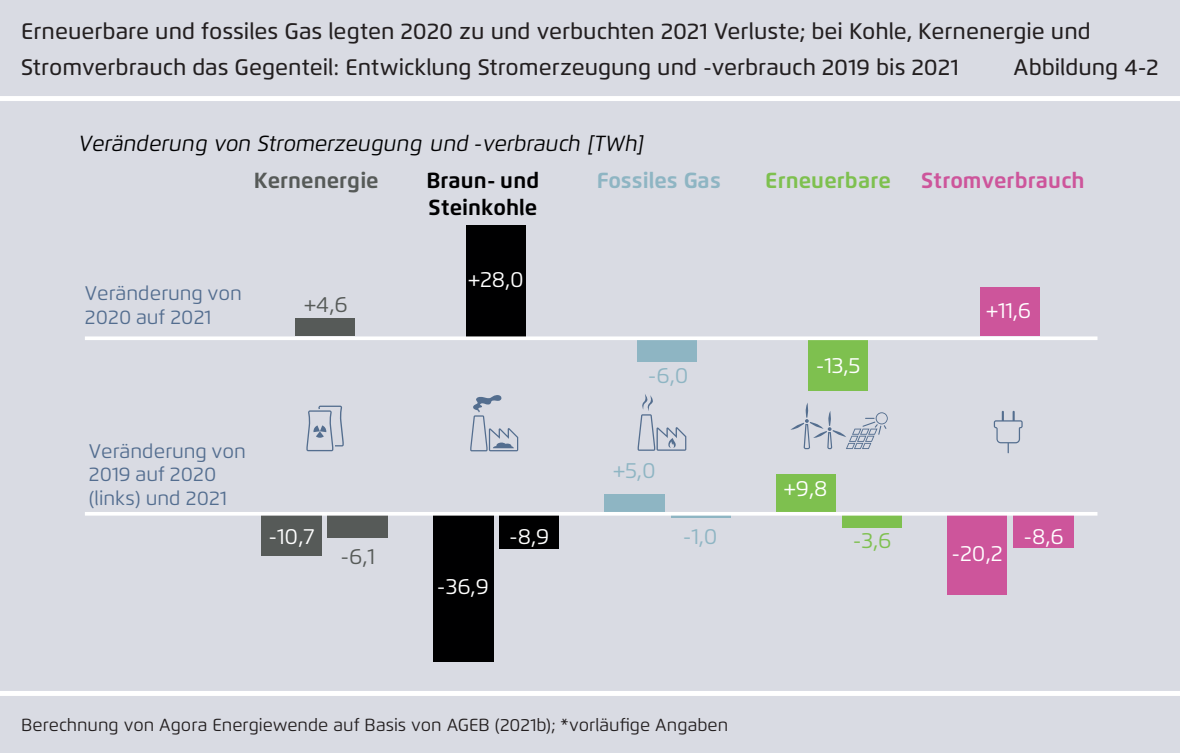
<style>
.page{position:relative;width:1180px;height:753px;background:#d9dbe3}
.page>*{position:absolute;margin:0;border:0;box-sizing:border-box;transform-origin:0 0}
.t1{font:500 22.5px/35.8px "Flexo";color:#231f20}
.t2{font:italic 21.75px "Flexo";color:#000001}
.t3{font:21.75px "Flexo";letter-spacing:-.01em;color:#fff}
.t4{font:700 21.75px/26.2px "Flexo";letter-spacing:.01em;color:#000001}
.t5{font:700 21.75px "Flexo";letter-spacing:.005em;color:#cd559b}
.t6{font:21.75px "Flexo";color:#8eb5c3}
.t7{font:700 21.75px "Flexo";letter-spacing:.005em;color:#565a58}
.t8{font:700 21.75px "Flexo";letter-spacing:-.005em;color:#8eb5c3}
.t9{font:700 21.75px "Flexo";letter-spacing:.005em;color:#7ec04f}
.t10{font:21.75px "Flexo";color:#565a58}
.t11{font:21.75px "Flexo";color:#7ec04f}
.t12{font:19.75px/23.2px "Flexo";color:#536d8f}
.t13{font:17.5px "Flexo";color:#231f20}
</style>
<div class="page">
<div style="left:0;top:96px;width:1180px;height:5px;background:#fff"></div>
<div style="left:0;top:691px;width:1180px;height:5px;background:#fff"></div>
<div style="left:261px;top:513px;width:61px;height:43px;background:#565a58"></div>
<div style="left:433px;top:513px;width:60px;height:149px;background:#000001"></div>
<div style="left:604px;top:494px;width:61px;height:19px;background:#8eb5c3"></div>
<div style="left:776px;top:474px;width:60px;height:39px;background:#7ec04f"></div>
<div style="left:947px;top:513px;width:60px;height:82px;background:#cd559b"></div>
<div style="left:328px;top:513px;width:60px;height:25px;background:#565a58"></div>
<div style="left:499px;top:513px;width:60px;height:36px;background:#000001"></div>
<div style="left:671px;top:513px;width:60px;height:5px;background:#8eb5c3"></div>
<div style="left:842px;top:513px;width:60px;height:15px;background:#7ec04f"></div>
<div style="left:1013px;top:513px;width:61px;height:35px;background:#cd559b"></div>
<svg style="left:85px;top:512px;width:1012px;height:4px;background:#f6f5f6"></svg>
<div style="left:295px;top:318px;width:60px;height:18px;background:#565a58"></div>
<div style="left:466px;top:226px;width:59px;height:112px;background:#000001"></div>
<div style="left:637px;top:338px;width:60px;height:24px;background:#8eb5c3"></div>
<div style="left:809px;top:337px;width:59px;height:54px;background:#7ec04f"></div>
<div style="left:980px;top:288px;width:59px;height:48px;background:#cd559b"></div>
<svg style="left:85px;top:336px;width:1012px;height:4px;background:#f9f9fa"></svg>
<svg style="left:306px;top:406px;width:38px;height:45px"></svg>
<svg style="left:470px;top:395px;width:48px;height:56px"></svg>
<svg style="left:638px;top:394px;width:48px;height:57px"></svg>
<svg style="left:790px;top:403px;width:98px;height:46px"></svg>
<svg style="left:994px;top:411px;width:29px;height:42px"></svg>
<p class="t1" style="left:21px;top:13px;width:1071px">Erneuerbare und fossiles Gas legten 2020 zu und verbuchten 2021 Verluste; bei Kohle, Kernenergie und<br>Stromverbrauch das Gegenteil: Entwicklung Stromerzeugung und -verbrauch 2019 bis 2021</p>
<p class="t1" style="left:1014px;top:49px;width:147px">Abbildung 4-2</p>
<p class="t2" style="left:79px;top:130px;width:566px">Veränderung von Stromerzeugung und -verbrauch [TWh]</p>
<p class="t7" style="left:254px;top:167px;width:126px">Kernenergie</p>
<p class="t4" style="left:426px;top:168px;width:114px">Braun- und<br>Steinkohle</p>
<p class="t8" style="left:597px;top:167px;width:125px">Fossiles Gas</p>
<p class="t9" style="left:765px;top:167px;width:127px">Erneuerbare</p>
<p class="t5" style="left:921px;top:167px;width:165px">Stromverbrauch</p>
<p class="t12" style="left:85px;top:282px;width:159px">Veränderung von<br>2020 auf 2021</p>
<p class="t12" style="left:89px;top:439px;width:159px">Veränderung von<br>2019 auf 2020 (links) und 2021</p>
<p class="t10" style="left:304px;top:291px;width:45px">+4,6</p>
<p class="t3" style="left:468px;top:266px;width:58px">+28,0</p>
<p class="t6" style="left:648px;top:363px;width:42px">-6,0</p>
<p class="t6" style="left:613px;top:457px;width:44px">+5,0</p>
<p class="t3" style="left:816px;top:352px;width:46px">-13,5</p>
<p class="t3" style="left:783px;top:475px;width:45px">+9,8</p>
<p class="t3" style="left:986px;top:297px;width:47px">+11,6</p>
<p class="t3" style="left:268px;top:523px;width:48px">-10,7</p>
<p class="t3" style="left:509px;top:523px;width:42px">-8,9</p>
<p class="t6" style="left:683px;top:523px;width:36px">-1,0</p>
<p class="t11" style="left:853px;top:528px;width:40px">-3,6</p>
<p class="t3" style="left:1023px;top:523px;width:42px">-8,6</p>
<p class="t10" style="left:341px;top:543px;width:36px">-6,1</p>
<p class="t3" style="left:951px;top:540px;width:53px">-20,2</p>
<p class="t3" style="left:437px;top:574px;width:53px">-36,9</p>
<p class="t13" style="left:21px;top:715px;width:708px">Berechnung von Agora Energiewende auf Basis von AGEB (2021b); *vorläufige Angaben</p>
</div>
